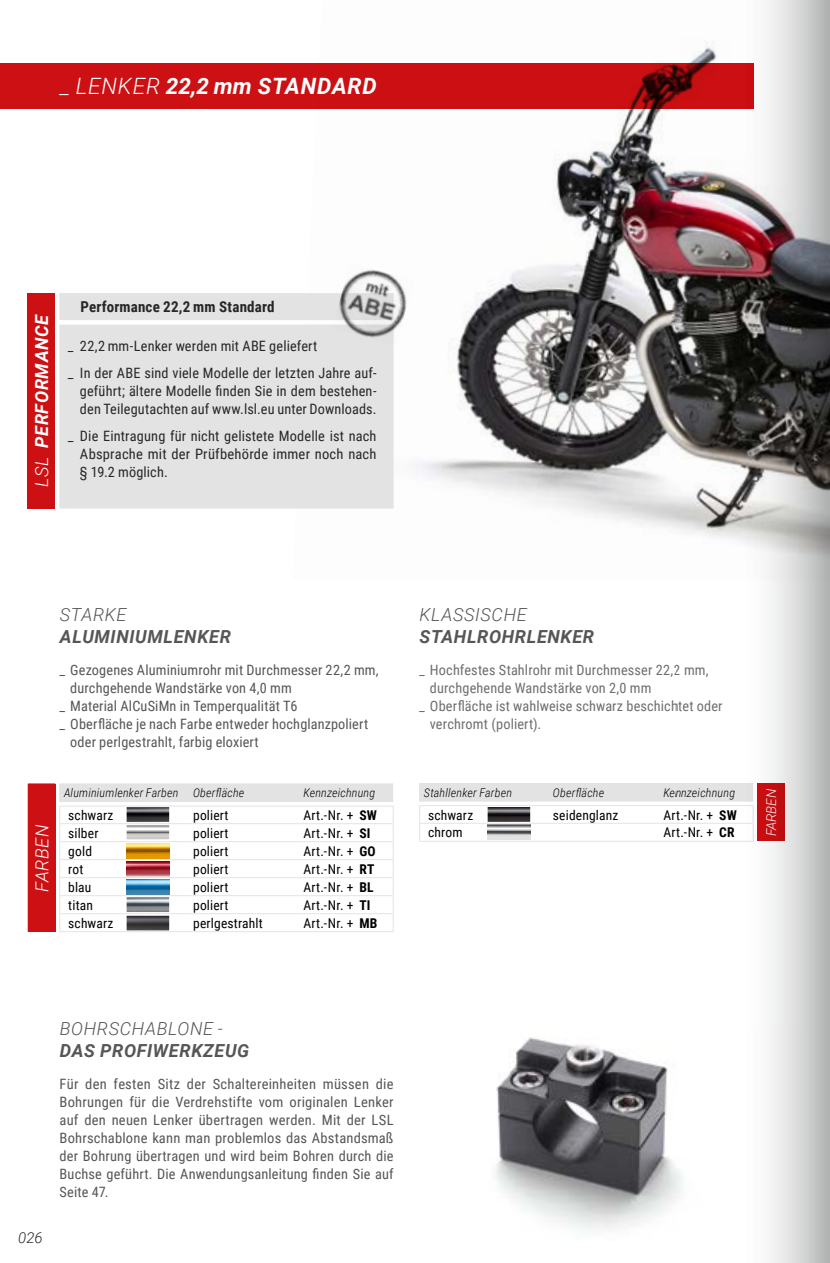
<style>
.page{position:relative;width:830px;height:1263px;background:#fff}
.page>*{position:absolute;margin:0;border:0;box-sizing:border-box;transform-origin:0 0}
.t1{font:italic 700 22.5px "Roboto";letter-spacing:.03em;color:#fff}
.t2{font:italic 700 18px "Roboto";letter-spacing:.035em;color:#565655}
.t3{font:italic 300 18px "Roboto";letter-spacing:.035em;color:#565655}
.t4{font:italic 700 18px "Roboto";letter-spacing:.035em;color:#fff}
.t5{font:italic 300 18px "Roboto";color:#fff}
.t6{font:700 15px "Roboto Condensed";letter-spacing:.01em;color:#272726}
.t7{font:italic 300 15px "Roboto";color:#272726}
.t8{font:14.25px/18px "Roboto Condensed";letter-spacing:.01em;color:#565655;text-align:justify}
.t9{font:14.25px/18px "Roboto Condensed";letter-spacing:.01em;color:#272726}
.t10{font:14.25px "Roboto Condensed";letter-spacing:.01em;color:#6e6e6e}
.t11{font:13.5px "Roboto Condensed";letter-spacing:.015em;color:#000}
.t12{font:italic 300 13.5px "Roboto";color:#fff}
.t13{font:italic 300 12px "Roboto Condensed";letter-spacing:.02em;color:#000}
.s1{font-weight:300}
.s2{font-weight:700}
</style>
<div class="page">
<img style="left:292px;top:60px;width:384px;height:469px">
<div style="left:0;top:63px;width:753px;height:45px;background:#cd1013"></div>
<img style="left:496px;top:1037px;width:180px;height:193px">
<svg style="left:28px;top:783px;width:365px;height:149px"></svg>
<img style="left:126px;top:879px;width:43px;height:15px">
<img style="left:126px;top:843px;width:43px;height:15px">
<img style="left:126px;top:807px;width:43px;height:15px">
<img style="left:126px;top:825px;width:43px;height:14px">
<img style="left:126px;top:861px;width:43px;height:15px">
<img style="left:126px;top:897px;width:43px;height:15px">
<img style="left:126px;top:915px;width:43px;height:15px">
<hr style="left:419px;top:841px;width:76px;height:1px;background:#e3e3e3">
<hr style="left:495px;top:841px;width:53px;height:1px;background:#e3e3e3">
<hr style="left:548px;top:841px;width:110px;height:1px;background:#e3e3e3">
<hr style="left:658px;top:841px;width:95px;height:1px;background:#e3e3e3">
<svg style="left:419px;top:783px;width:257px;height:58px"></svg>
<img style="left:487px;top:825px;width:43px;height:15px">
<img style="left:487px;top:807px;width:43px;height:15px">
<div style="left:28px;top:293px;width:27px;height:216px;background:#cd1013"></div>
<div style="left:59px;top:293px;width:334px;height:216px;background:#e3e3e3"></div>
<img style="left:332px;top:263px;width:82px;height:82px">
<svg style="left:676px;top:0;width:153px;height:1263px"></svg>
<h1 class="t1" style="left:60px;top:70px;width:317px"><span class="s1">_ LENKER</span> 22,2 MM STANDARD</h1>
<p class="t4" style="left:29px;top:487px;width:174px;rotate:-90deg"><span class="s1">LSL</span> PERFORMANCE</p>
<p class="t6" style="left:81px;top:296px;width:195px">Performance 22,2 mm Standard</p>
<p class="t9" style="left:68px;top:332px;width:310px;line-height:27px">_ 22,2 mm-Lenker werden mit ABE geliefert<br>_ In der ABE sind viele Modelle der letzten Jahre auf-</p>
<p class="t9" style="left:80px;top:381px;width:298px">geführt; ältere Modelle finden Sie in dem bestehen&shy;den Teilegutachten auf www.lsl.eu unter Downloads.</p>
<p class="t9" style="left:80px;top:426px;width:298px;text-align:justify;text-indent:-12px">_ Die Eintragung für nicht gelistete Modelle ist nach Absprache mit der Prüfbehörde immer noch nach § 19.2 möglich.</p>
<p class="t3" style="left:60px;top:602px;width:68px">STARKE</p>
<p class="t2" style="left:60px;top:624px;width:172px">AL UMINIUML ENKER</p>
<p class="t8" style="left:60px;top:660px;width:320px">_ Gezogenes Aluminiumrohr mit Durchmesser 22,2 mm,</p>
<p class="t8" style="left:70px;top:678px;width:223px">durchgehende Wandstärke von 4,0 mm</p>
<p class="t8" style="left:60px;top:696px;width:239px">_ Material AlCuSiMn in Temperqualität T6</p>
<p class="t8" style="left:60px;top:714px;width:310px">_ Oberfläche je nach Farbe entweder hochglanzpoliert</p>
<p class="t8" style="left:70px;top:732px;width:190px">oder perlgestrahlt, farbig eloxiert</p>
<p class="t5" style="left:29px;top:891px;width:69px;rotate:-90deg">FARBEN</p>
<p class="t13" style="left:64px;top:784px;width:182px">Aluminiumlenker Farben Oberfläche</p>
<p class="t13" style="left:303px;top:784px;width:73px">Kennzeichnung</p>
<p class="t11" style="left:68px;top:806px;width:47px">schwarz</p>
<p class="t11" style="left:193px;top:806px;width:37px">poliert</p>
<p class="t11" style="left:303px;top:806px;width:75px">Art.-Nr. + <span class="s2">SW</span></p>
<p class="t11" style="left:68px;top:823px;width:32px">silber</p>
<p class="t11" style="left:193px;top:823px;width:37px">poliert</p>
<p class="t11" style="left:303px;top:823px;width:69px">Art.-Nr. + <span class="s2">SI</span></p>
<p class="t11" style="left:68px;top:841px;width:25px">gold</p>
<p class="t11" style="left:193px;top:841px;width:37px">poliert</p>
<p class="t11" style="left:303px;top:841px;width:74px">Art.-Nr. + <span class="s2">GO</span></p>
<p class="t11" style="left:68px;top:859px;width:17px">rot</p>
<p class="t11" style="left:193px;top:859px;width:37px">poliert</p>
<p class="t11" style="left:303px;top:859px;width:72px">Art.-Nr. + <span class="s2">RT</span></p>
<p class="t11" style="left:68px;top:877px;width:25px">blau</p>
<p class="t11" style="left:193px;top:877px;width:37px">poliert</p>
<p class="t11" style="left:303px;top:877px;width:72px">Art.-Nr. + <span class="s2">BL</span></p>
<p class="t11" style="left:68px;top:895px;width:26px">titan</p>
<p class="t11" style="left:193px;top:895px;width:37px">poliert</p>
<p class="t11" style="left:303px;top:895px;width:69px">Art.-Nr. + <span class="s2">TI</span></p>
<p class="t11" style="left:68px;top:913px;width:47px">schwarz</p>
<p class="t11" style="left:193px;top:913px;width:71px">perlgestrahlt</p>
<p class="t11" style="left:303px;top:913px;width:75px">Art.-Nr. + <span class="s2">MB</span></p>
<p class="t3" style="left:419px;top:602px;width:109px">KLASSISCHE</p>
<p class="t2" style="left:419px;top:624px;width:176px">STAHLROHRLENKER</p>
<p class="t10" style="left:419px;top:660px;width:291px">_ Hochfestes Stahlrohr mit Durchmesser 22,2 mm,</p>
<p class="t10" style="left:429px;top:678px;width:223px">durchgehende Wandstärke von 2,0 mm</p>
<p class="t10" style="left:419px;top:696px;width:305px">_ Oberfläche ist wahlweise schwarz beschichtet oder</p>
<p class="t10" style="left:429px;top:714px;width:113px">verchromt (poliert).</p>
<p class="t13" style="left:423px;top:784px;width:90px">Stahllenker Farben</p>
<p class="t13" style="left:552px;top:784px;width:53px">Oberfläche</p>
<p class="t13" style="left:663px;top:784px;width:73px">Kennzeichnung</p>
<p class="t12" style="left:761px;top:836px;width:49px;rotate:-90deg">FARBEN</p>
<p class="t11" style="left:428px;top:805px;width:47px">schwarz</p>
<p class="t11" style="left:552px;top:805px;width:67px">seidenglanz</p>
<p class="t11" style="left:663px;top:805px;width:75px">Art.-Nr. + <span class="s2">SW</span></p>
<p class="t11" style="left:428px;top:823px;width:36px">chrom</p>
<p class="t11" style="left:663px;top:823px;width:73px">Art.-Nr. + <span class="s2">CR</span></p>
<p class="t7" style="left:18px;top:1227px;width:26px">026</p>
<p class="t3" style="left:60px;top:1016px;width:164px">BOHRSCHABL ONE -</p>
<p class="t2" style="left:60px;top:1038px;width:191px">DAS PROFIWERKZEUG</p>
<p class="t8" style="left:60px;top:1074px;width:335px">Für den festen Sitz der Schaltereinheiten müssen die Bohrungen für die Verdrehstifte vom originalen Lenker auf den neuen Lenker übertragen werden. Mit der LSL Bohrschablone kann man problemlos das Abstandsmaß der Bohrung übertragen und wird beim Bohren durch die Buchse geführt. Die Anwendungsanleitung finden Sie auf Seite 47.</p>
</div>
